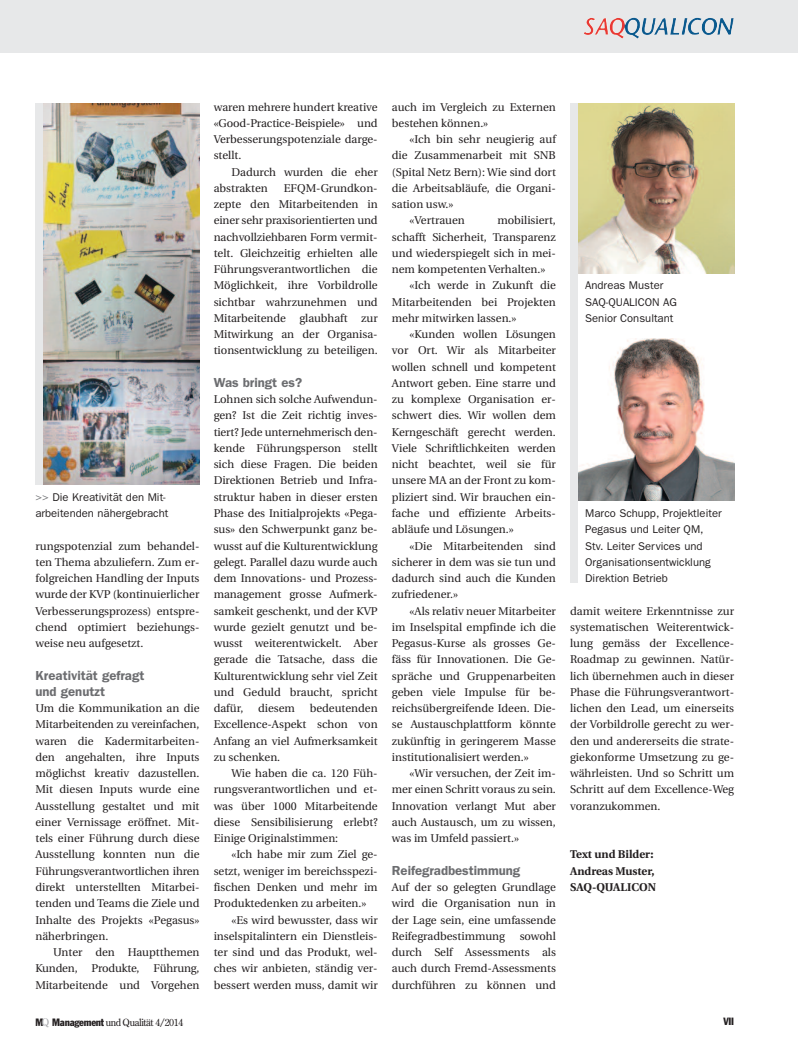
<style>
.page{position:relative;width:798px;height:1053px;background:#fff}
.page>*{position:absolute;margin:0;border:0;box-sizing:border-box;transform-origin:0 0}
.t1{font:600 13.12px/16.2px "Franklin Gothic";color:#6c6d70}
.t2{font:11.25px/16.2px "Utopia";color:#231f20;text-align:justify}
.t3{font:11.25px/16.2px "Franklin Gothic";color:#231f20}
.t4{font:700 11.25px/16.2px "Utopia";color:#231f20}
.t5{font:condensed 10.38px "Franklin Gothic";color:#231f20}
.t6{font:9.88px "Century Old Style";letter-spacing:-.04em;color:#231f20}
.s1{color:#6c6d70}
.s2{font-family:"Franklin Gothic";font-stretch:condensed;font-size:10.5px}
.s3{font-size:10.5px;color:#a8a9ad}
</style>
<div class="page">
<img style="left:43px;top:103px;width:156px;height:381px">
<div style="left:0;top:0;width:797px;height:53px;background:#e7e8e9"></div>
<img style="left:584px;top:17px;width:149px;height:22px">
<img style="left:577px;top:103px;width:156px;height:170px">
<img style="left:577px;top:338px;width:156px;height:162px">
<div style="left:570px;top:103px;width:7px;height:479px;background:#e7e8e9"></div>
<div style="left:35px;top:103px;width:8px;height:381px;background:#e7e8e9"></div>
<p class="t3" style="left:35px;top:488px;width:134px"><span class="s1">&gt;&gt;</span> Die Kreativität den Mit&shy;arbeitenden nähergebracht</p>
<p class="t2" style="left:35px;top:538px;width:165px">rungspotenzial zum behandel&shy;ten Thema abzuliefern. Zum er&shy;folgreichen Handling der Inputs wurde der KVP (kontinuierlicher Verbesserungsprozess) entspre&shy;chend optimiert beziehungs&shy;weise neu aufgesetzt.</p>
<p class="t1" style="left:35px;top:667px;width:110px">Kreativität gefragt und genutzt</p>
<p class="t2" style="left:35px;top:701px;width:165px">Um die Kommunikation an die Mitarbeitenden zu vereinfachen, waren die Kadermitarbeiten&shy;den angehalten, ihre Inputs möglichst kreativ dazustellen.<br>Mit diesen Inputs wurde eine Ausstellung gestaltet und mit einer Vernissage eröffnet. Mit&shy;tels einer Führung durch diese Ausstellung konnten nun die Führungsverantwortlichen ihren direkt unterstellten Mitarbei&shy;tenden und Teams die Ziele und Inhalte des Projekts «Pegasus» näherbringen.</p>
<p class="t2" style="left:35px;top:944px;width:165px;text-indent:18px">Unter den Hauptthemen Kunden, Produkte, Führung, Mitarbeitende und Vorgehen</p>
<p class="t2" style="left:213px;top:99px;width:165px">waren mehrere hundert kreative «Good-Practice-Beispiele» und Verbesserungspotenziale darge&shy;stellt.</p>
<p class="t2" style="left:213px;top:164px;width:165px;text-indent:18px">Dadurch wurden die eher abstrakten</p>
<p class="t2" style="left:213px;top:181px;width:165px;text-indent:70px">EFQM-Grundkon&shy;zepte den Mitarbeitenden in einer sehr praxisorientierten und nachvollziehbaren Form vermit&shy;telt. Gleichzeitig erhielten alle Führungsverantwortlichen die Möglichkeit, ihre Vorbildrolle sichtbar wahrzunehmen und Mitarbeitende glaubhaft zur Mitwirkung an der Organisa&shy;tionsentwicklung zu beteiligen.</p>
<p class="t1" style="left:213px;top:374px;width:90px">Was bringt es?</p>
<p class="t2" style="left:213px;top:392px;width:165px">Lohnen sich solche Aufwendun&shy;gen? Ist die Zeit richtig inves&shy;tiert? Jede unternehmerisch den - kende Führungsperson stellt sich diese Fragen. Die beiden Direktionen Betrieb und Infra&shy;struktur haben in dieser ersten Phase des Initialprojekts «Pega&shy;sus» den Schwerpunkt ganz be&shy;wusst auf die Kulturentwicklung gelegt. Parallel dazu wurde auch dem Innovations- und Prozess&shy;management grosse Aufmerk&shy;samkeit geschenkt, und der KVP wurde gezielt genutzt und be&shy;wusst weiterentwickelt. Aber gerade die Tatsache, dass die Kulturentwicklung sehr viel Zeit und Geduld braucht, spricht dafür,</p>
<p class="t2" style="left:213px;top:701px;width:165px;text-indent:96px">bedeutenden Excellence-Aspekt schon von Anfang an viel Aufmerksamkeit zu schenken.</p>
<p class="t2" style="left:213px;top:766px;width:165px;text-indent:18px">Wie haben die ca. 120 Füh&shy;rungsverantwortlichen und et&shy;was über 1000 Mitarbeitende diese Sensibilisierung erlebt?<br>Einige Originalstimmen:</p>
<p class="t2" style="left:231px;top:847px;width:148px">«Ich habe mir zum Ziel ge-</p>
<p class="t2" style="left:213px;top:863px;width:165px">setzt, weniger im bereichsspezi-</p>
<p class="t2" style="left:213px;top:879px;width:165px">fischen Denken und mehr im</p>
<p class="t2" style="left:213px;top:896px;width:154px">Produktedenken zu arbeiten.»</p>
<p class="t2" style="left:231px;top:912px;width:148px">«Es wird bewusster, dass wir</p>
<p class="t2" style="left:213px;top:928px;width:165px">inselspitalintern ein Dienstleis-</p>
<p class="t2" style="left:213px;top:944px;width:165px">ter sind und das Produkt, wel-</p>
<p class="t2" style="left:213px;top:961px;width:165px">ches wir anbieten, ständig ver-</p>
<p class="t2" style="left:213px;top:977px;width:165px">bessert werden muss, damit wir</p>
<p class="t2" style="left:258px;top:701px;width:38px">diesem</p>
<p class="t2" style="left:392px;top:99px;width:165px">auch im Vergleich zu Externen bestehen können.»</p>
<p class="t2" style="left:409px;top:132px;width:148px">«Ich bin sehr neugierig auf</p>
<p class="t2" style="left:392px;top:148px;width:165px">die Zusammenarbeit mit SNB</p>
<p class="t2" style="left:392px;top:164px;width:165px">(Spital Netz Bern): Wie sind dort</p>
<p class="t2" style="left:392px;top:181px;width:165px">die Arbeitsabläufe, die Organi-</p>
<p class="t2" style="left:392px;top:197px;width:63px">sation usw.»</p>
<p class="t2" style="left:409px;top:213px;width:57px">«Vertrauen</p>
<p class="t2" style="left:497px;top:213px;width:60px">mobilisiert,</p>
<p class="t2" style="left:392px;top:229px;width:165px">schafft Sicherheit, Transparenz</p>
<p class="t2" style="left:392px;top:246px;width:165px">und wiederspiegelt sich in mei-</p>
<p class="t2" style="left:392px;top:262px;width:155px">nem kompetenten Verhalten.»</p>
<p class="t2" style="left:409px;top:278px;width:148px">«Ich werde in Zukunft die</p>
<p class="t2" style="left:392px;top:294px;width:165px">Mitarbeitenden bei Projekten</p>
<p class="t2" style="left:392px;top:311px;width:126px">mehr mitwirken lassen.»</p>
<p class="t2" style="left:409px;top:327px;width:148px">«Kunden wollen Lösungen</p>
<p class="t2" style="left:392px;top:343px;width:165px">vor Ort. Wir als Mitarbeiter</p>
<p class="t2" style="left:392px;top:359px;width:165px">wollen schnell und kompetent</p>
<p class="t2" style="left:392px;top:376px;width:165px">Antwort geben. Eine starre und</p>
<p class="t2" style="left:392px;top:392px;width:165px">zu komplexe Organisation er-</p>
<p class="t2" style="left:392px;top:408px;width:165px">schwert dies. Wir wollen dem</p>
<p class="t2" style="left:392px;top:424px;width:165px">Kerngeschäft gerecht werden.</p>
<p class="t2" style="left:392px;top:441px;width:165px">Viele Schriftlichkeiten werden</p>
<p class="t2" style="left:392px;top:457px;width:165px">nicht beachtet, weil sie für</p>
<p class="t2" style="left:392px;top:473px;width:165px">unsere MA an der Front zu kom-</p>
<p class="t2" style="left:392px;top:489px;width:165px">pliziert sind. Wir brauchen ein-</p>
<p class="t2" style="left:392px;top:506px;width:165px">fache und effiziente Arbeits-</p>
<p class="t2" style="left:392px;top:522px;width:123px">abläufe und Lösungen.»</p>
<p class="t2" style="left:409px;top:538px;width:148px">«Die Mitarbeitenden sind</p>
<p class="t2" style="left:392px;top:554px;width:165px">sicherer in dem was sie tun und</p>
<p class="t2" style="left:392px;top:571px;width:165px">dadurch sind auch die Kunden</p>
<p class="t2" style="left:392px;top:587px;width:68px">zufriedener.»</p>
<p class="t2" style="left:409px;top:603px;width:148px">«Als relativ neuer Mitarbeiter</p>
<p class="t2" style="left:392px;top:619px;width:165px">im Inselspital empfinde ich die</p>
<p class="t2" style="left:392px;top:636px;width:165px">Pegasus-Kurse als grosses Ge-</p>
<p class="t2" style="left:392px;top:652px;width:165px">fäss für Innovationen. Die Ge-</p>
<p class="t2" style="left:392px;top:668px;width:165px">spräche und Gruppenarbeiten</p>
<p class="t2" style="left:392px;top:684px;width:165px">geben viele Impulse für be-</p>
<p class="t2" style="left:392px;top:701px;width:165px">reichsübergreifende Ideen. Die-</p>
<p class="t2" style="left:392px;top:717px;width:165px">se Austauschplattform könnte</p>
<p class="t2" style="left:392px;top:733px;width:165px">zukünftig in geringerem Masse</p>
<p class="t2" style="left:392px;top:749px;width:138px">institutionalisiert werden.»</p>
<p class="t2" style="left:409px;top:766px;width:148px">«Wir versuchen, der Zeit im-</p>
<p class="t2" style="left:392px;top:782px;width:165px">mer einen Schritt voraus zu sein.</p>
<p class="t2" style="left:392px;top:798px;width:165px">Innovation verlangt Mut aber</p>
<p class="t2" style="left:392px;top:814px;width:165px">auch Austausch, um zu wissen,</p>
<p class="t2" style="left:392px;top:831px;width:128px">was im Umfeld passiert.»</p>
<p class="t1" style="left:392px;top:862px;width:130px">Reifegradbestimmung</p>
<p class="t2" style="left:392px;top:879px;width:165px">Auf der so gelegten Grundlage wird die Organisation nun in der Lage sein, eine umfassende Reifegradbestimmung</p>
<p class="t2" style="left:392px;top:928px;width:165px;text-indent:128px">sowohl durch Self Assessments als auch durch Fremd-Assessments durchführen zu können und</p>
<p class="t3" style="left:585px;top:277px;width:93px">Andreas Muster<br>SAQ-QUALICON AG<br>Senior Consultant</p>
<p class="t3" style="left:585px;top:505px;width:138px">Marco Schupp, Projektleiter<br>Pegasus und Leiter QM,<br>Stv. Leiter Services und<br>Organisationsentwicklung<br>Direktion Betrieb</p>
<p class="t2" style="left:570px;top:603px;width:165px">damit weitere Erkenntnisse zur systematischen Weiterentwick&shy;lung gemäss der Excellence-Roadmap zu gewinnen. Natür&shy;lich übernehmen auch in dieser Phase die Führungsverantwort&shy;lichen den Lead, um einerseits der Vorbildrolle gerecht zu wer&shy;den und andererseits die strate&shy;giekonforme Umsetzung zu ge&shy;währleisten. Und so Schritt um Schritt auf dem Excellence-Weg voranzukommen.</p>
<p class="t4" style="left:570px;top:847px;width:87px">Text und Bilder:<br>Andreas Muster,<br>SAQ-QUALICON</p>
<p class="t6" style="left:35px;top:1016px;width:149px"><span class="s2">M</span><span class="s3">Q</span> <span class="s2">Management</span> und Qualität 4/2014</p>
<p class="t5" style="left:723px;top:1017px;width:12px">VII</p>
</div>
